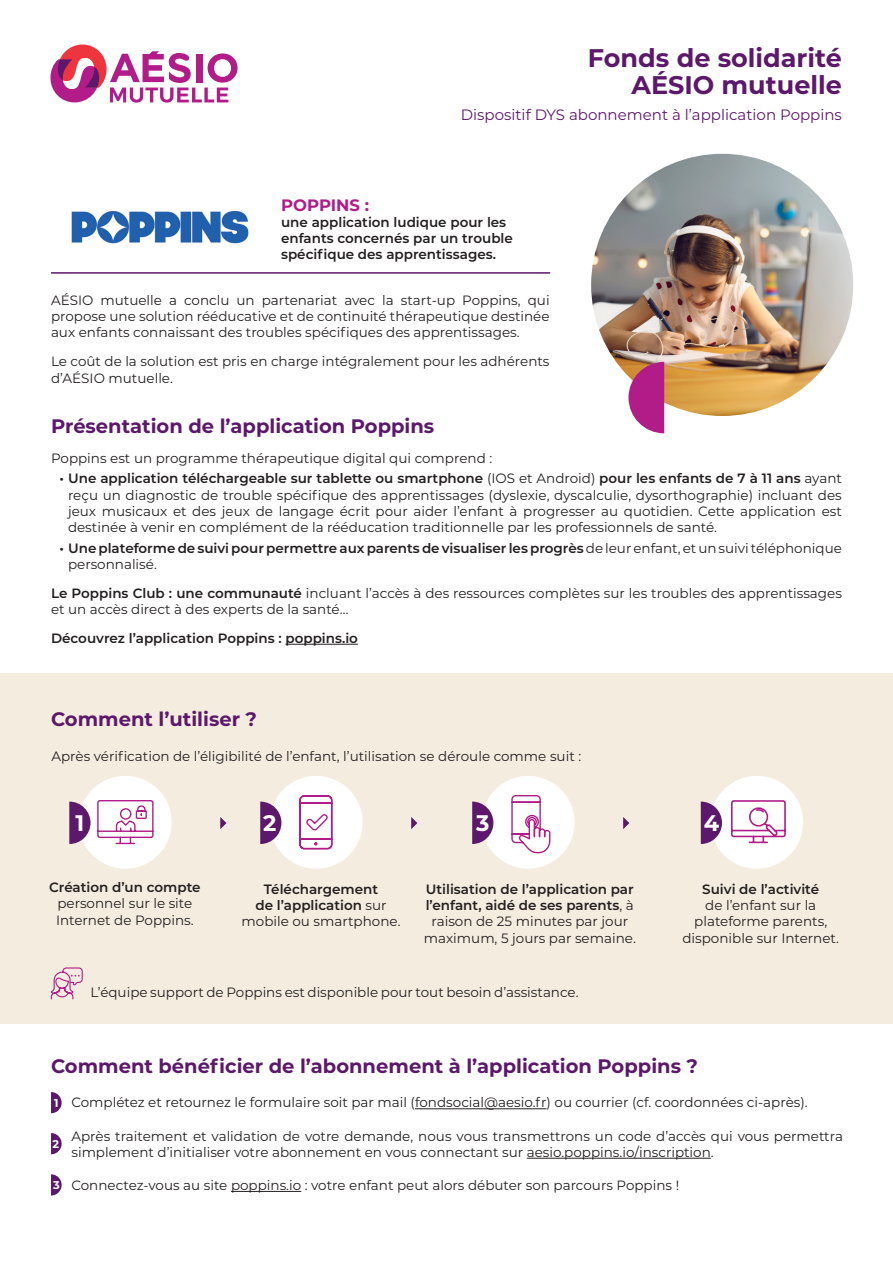
<style>
.page{position:relative;width:893px;height:1263px;background:#fff}
.page>*{position:absolute;margin:0;border:0;box-sizing:border-box;transform-origin:0 0}
.t1{font:700 25.5px/27px "Montserrat";color:#5c186a;text-align:right}
.t2{font:700 22.5px "Montserrat";color:#fff}
.t3{font:700 19.5px "Montserrat";color:#5c186a}
.t4{font:700 16.5px "Montserrat";color:#b11c89}
.t5{font:15px "Montserrat";color:#5c186a}
.t6{font:13.5px/16.2px "Montserrat";color:#231f20}
.t7{font:600 13.5px/16.2px "Montserrat";color:#231f20}
.t8{font:700 11.25px "Montserrat";color:#fff}
.s1{font-weight:600}
.s2{font-weight:400}
</style>
<div class="page">
<svg style="left:50px;top:45px;width:188px;height:58px"></svg>
<div style="left:0;top:673px;width:893px;height:351px;background:#f4ecdf"></div>
<hr style="left:285px;top:644px;width:73px;height:1px;background:#231f20">
<hr style="left:415px;top:1108px;width:132px;height:1px;background:#231f20">
<hr style="left:527px;top:1158px;width:184px;height:1px;background:#231f20">
<hr style="left:231px;top:1191px;width:70px;height:1px;background:#231f20">
<img style="left:71px;top:211px;width:178px;height:33px">
<hr style="left:51px;top:272px;width:499px;height:2px;background:#5c186a">
<svg style="left:220px;top:817px;width:6px;height:12px"></svg>
<svg style="left:411px;top:817px;width:6px;height:12px"></svg>
<svg style="left:623px;top:817px;width:6px;height:12px"></svg>
<div style="left:79px;top:776px;width:93px;height:93px;background:#fff;border-radius:50%"></div>
<div style="left:270px;top:776px;width:93px;height:93px;background:#fff;border-radius:50%"></div>
<div style="left:482px;top:776px;width:93px;height:93px;background:#fff;border-radius:50%"></div>
<div style="left:710px;top:776px;width:93px;height:93px;background:#fff;border-radius:50%"></div>
<svg style="left:97px;top:800px;width:57px;height:45px"></svg>
<svg style="left:299px;top:795px;width:34px;height:55px"></svg>
<svg style="left:511px;top:795px;width:40px;height:59px"></svg>
<svg style="left:731px;top:800px;width:55px;height:44px"></svg>
<svg style="left:69px;top:801px;width:22px;height:43px"></svg>
<svg style="left:260px;top:801px;width:21px;height:43px"></svg>
<svg style="left:472px;top:801px;width:21px;height:43px"></svg>
<svg style="left:701px;top:801px;width:21px;height:43px"></svg>
<svg style="left:50px;top:967px;width:33px;height:33px"></svg>
<svg style="left:51px;top:1092px;width:11px;height:21px"></svg>
<svg style="left:51px;top:1133px;width:11px;height:21px"></svg>
<svg style="left:51px;top:1174px;width:11px;height:21px"></svg>
<img style="left:591px;top:154px;width:262px;height:262px;border-radius:131px">
<svg style="left:628px;top:362px;width:36px;height:71px;background:#bc4390"></svg>
<h1 class="t1" style="left:588px;top:43px;width:256px">Fonds de solidarité<br>AÉSIO mutuelle</h1>
<p class="t5" style="left:461px;top:105px;width:383px">Dispositif DYS abonnement à l’application Poppins</p>
<p class="t4" style="left:281px;top:193px;width:90px">POPPINS :</p>
<p class="t7" style="left:281px;top:213px;width:233px">une application ludique pour les enfants concernés par un trouble spécifique des apprentissages.</p>
<p class="t6" style="left:51px;top:292px;width:500px;text-align:justify">AÉSIO mutuelle a conclu un partenariat avec la start-up Poppins, qui propose une solution rééducative et de continuité thérapeutique destinée aux enfants connaissant des troubles spécifiques des apprentissages.</p>
<p class="t6" style="left:51px;top:353px;width:500px">Le coût de la solution est pris en charge intégralement pour les adhérents d’AÉSIO mutuelle.</p>
<p class="t3" style="left:51px;top:412px;width:385px">Présentation de l’application Poppins</p>
<p class="t6" style="left:51px;top:450px;width:443px">Poppins est un programme thérapeutique digital qui comprend :</p>
<p class="t6" style="left:68px;top:470px;width:775px;text-align:justify;text-indent:-8px"><span class="s1">• Une application téléchargeable sur tablette ou smartphone</span> (IOS et Android) <span class="s1">pour les enfants de 7 à 11 ans</span> ayant reçu un diagnostic de trouble spécifique des apprentissages (dyslexie, dyscalculie, dysorthographie) incluant des jeux musicaux et des jeux de langage écrit pour aider l’enfant à progresser au quotidien. Cette application est destinée à venir en complément de la rééducation traditionnelle par les professionnels de santé.</p>
<p class="t7" style="left:68px;top:539px;width:775px;text-indent:-9px">• Une plateforme de suivi pour permettre aux parents de visualiser les progrès <span class="s2">de leur enfant, et un suivi téléphonique personnalisé.</span></p>
<p class="t6" style="left:51px;top:584px;width:792px"><span class="s1">Le Poppins Club : une communauté</span> incluant l’accès à des ressources complètes sur les troubles des apprentissages et un accès direct à des experts de la santé…</p>
<p class="t7" style="left:51px;top:629px;width:308px">Découvrez l’application Poppins : poppins.io</p>
<p class="t3" style="left:51px;top:705px;width:208px">Comment l’utiliser ?</p>
<p class="t6" style="left:51px;top:748px;width:531px">Après vérification de l’éligibilité de l’enfant, l’utilisation se déroule comme suit :</p>
<p class="t2" style="left:76px;top:807px;width:10px">1</p>
<p class="t2" style="left:263px;top:807px;width:15px">2</p>
<p class="t2" style="left:476px;top:807px;width:15px">3</p>
<p class="t2" style="left:704px;top:807px;width:17px">4</p>
<p class="t6" style="left:49px;top:879px;width:153px;text-align:center"><span class="s1">Création d’un compte </span>personnel sur le site<br>Internet de Poppins.</p>
<p class="t7" style="left:424px;top:880px;width:214px;text-align:center">Utilisation de l’application par l’enfant, aidé de ses parents<span class="s2">, à raison de 25 minutes par jour maximum, 5 jours par semaine.</span></p>
<p class="t7" style="left:242px;top:880px;width:160px;text-align:center">Téléchargement<br>de l’application <span class="s2">sur mobile ou smartphone.</span></p>
<p class="t6" style="left:682px;top:880px;width:158px;text-align:center"><span class="s1">Suivi de l’activité<br></span>de l’enfant sur la plateforme parents, disponible sur Internet.</p>
<p class="t6" style="left:91px;top:984px;width:490px">L’équipe support de Poppins est disponible pour tout besoin d’assistance.</p>
<p class="t3" style="left:51px;top:1052px;width:648px">Comment bénéficier de l’abonnement à l’application Poppins ?</p>
<p class="t8" style="left:54px;top:1094px;width:6px">1</p>
<p class="t8" style="left:53px;top:1135px;width:8px">2</p>
<p class="t8" style="left:53px;top:1177px;width:8px">3</p>
<p class="t6" style="left:71px;top:1094px;width:738px">Complétez et retournez le formulaire soit par mail (fondsocial@aesio.fr) ou courrier (cf. coordonnées ci-après).</p>
<p class="t6" style="left:71px;top:1127px;width:773px">Après traitement et validation de votre demande, nous vous transmettrons un code d’accès qui vous permettra simplement d’initialiser votre abonnement en vous connectant sur aesio.poppins.io/inscription.</p>
<p class="t6" style="left:71px;top:1177px;width:609px">Connectez-vous au site poppins.io : votre enfant peut alors débuter son parcours Poppins !</p>
</div>
